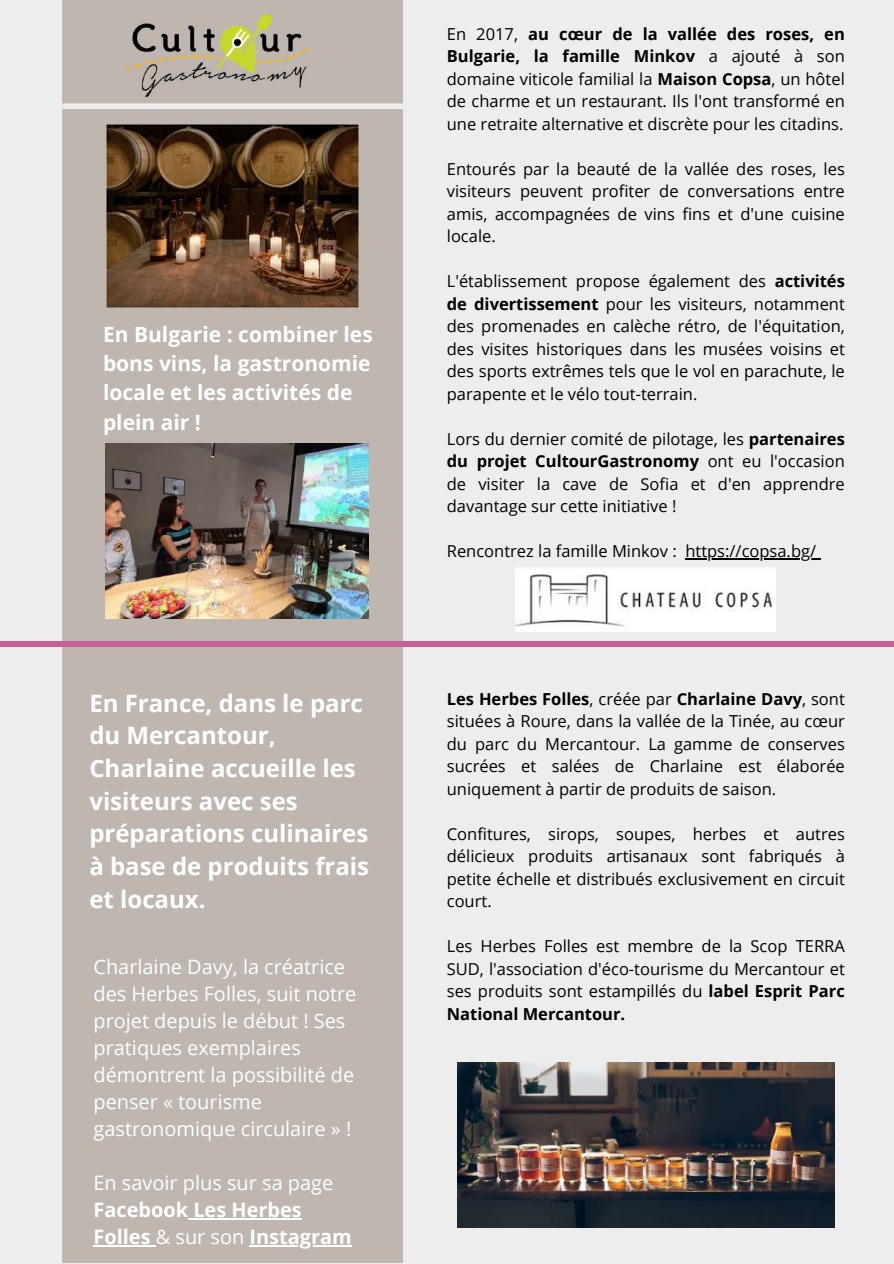
<style>
.page{position:relative;width:894px;height:1264px;background:#fff}
.page>*{position:absolute;margin:0;border:0;box-sizing:border-box;transform-origin:0 0}
.t1{font:700 24px/32.7px "Open Sans";color:#fff}
.t2{font:700 21px/29.2px "Open Sans";color:#fff}
.t3{font:19.95px/27px "Open Sans";color:#fff}
.t4{font:700 19.95px/27px "Open Sans";color:#fff}
.t5{font:16.5px/22.5px "Open Sans";color:#000;text-align:justify}
.s1{font-weight:700}
.s2{font-weight:400}
</style>
<div class="page">
<div style="left:0;top:0;width:893px;height:1263px;background:#ededed"></div>
<div style="left:62px;top:0;width:341px;height:1262px;background:#bfb6b0"></div>
<div style="left:62px;top:103px;width:341px;height:6px;background:#ededed"></div>
<img style="left:127px;top:14px;width:181px;height:82px">
<img style="left:457px;top:1062px;width:377px;height:165px">
<img style="left:515px;top:567px;width:260px;height:65px">
<img style="left:106px;top:125px;width:252px;height:182px">
<div style="left:0;top:641px;width:893px;height:6px;background:#c65f95"></div>
<img style="left:105px;top:443px;width:264px;height:175px">
<hr style="left:188px;top:1218px;width:114px;height:1px;background:#fff">
<hr style="left:93px;top:1245px;width:63px;height:1px;background:#fff">
<hr style="left:249px;top:1245px;width:103px;height:1px;background:#fff">
<hr style="left:685px;top:558px;width:131px;height:1px;background:#000">
<p class="t2" style="left:103px;top:319px;width:271px">En Bulgarie : combiner les bons vins, la gastronomie locale et les activités de plein air !</p>
<p class="t5" style="left:446px;top:22px;width:399px">En 2017, <span class="s1">au cœur de la vallée des roses, en Bulgarie, la famille Minkov</span> a ajouté à son domaine viticole familial la <span class="s1">Maison Copsa</span>, un hôtel de charme et un restaurant. Ils l'ont transformé en une retraite alternative et discrète pour les citadins.</p>
<p class="t5" style="left:446px;top:157px;width:399px">Entourés par la beauté de la vallée des roses, les visiteurs peuvent profiter de conversations entre amis, accompagnées de vins fins et d'une cuisine locale.</p>
<p class="t5" style="left:446px;top:270px;width:399px">L'établissement propose également des <span class="s1">activités de divertissement</span> pour les visiteurs, notamment des promenades en calèche rétro, de l'équitation, des visites historiques dans les musées voisins et des sports extrêmes tels que le vol en parachute, le parapente et le vélo tout-terrain.</p>
<p class="t5" style="left:446px;top:427px;width:399px">Lors du dernier comité de pilotage, les <span class="s1">partenaires du projet CultourGastronomy</span> ont eu l'occasion de visiter la cave de Sofia et d'en apprendre davantage sur cette initiative !</p>
<p class="t5" style="left:446px;top:540px;width:371px">Rencontrez la famille Minkov : https://copsa.bg/</p>
<h1 class="t1" style="left:89px;top:686px;width:281px">En France, dans le parc du Mercantour,<br>Charlaine accueille les visiteurs avec ses préparations culinaires à base de produits frais et locaux.</h1>
<p class="t5" style="left:446px;top:687px;width:399px"><span class="s1">Les Herbes Folles</span>, créée par <span class="s1">Charlaine Davy</span>, sont situées à Roure, dans la vallée de la Tinée, au cœur du parc du Mercantour. La gamme de conserves sucrées et salées de Charlaine est élaborée uniquement à partir de produits de saison.</p>
<p class="t5" style="left:446px;top:822px;width:399px">Confitures, sirops, soupes, herbes et autres délicieux produits artisanaux sont fabriqués à petite échelle et distribués exclusivement en circuit court.</p>
<p class="t5" style="left:446px;top:934px;width:399px">Les Herbes Folles est membre de la Scop TERRA SUD, l'association d'éco-tourisme du Mercantour et ses produits sont estampillés du <span class="s1">label Esprit Parc National Mercantour.</span></p>
<p class="t3" style="left:93px;top:952px;width:264px">Charlaine Davy, la créatrice des Herbes Folles, suit notre projet depuis le début ! Ses pratiques exemplaires démontrent la possibilité de penser « tourisme gastronomique circulaire » !</p>
<p class="t3" style="left:93px;top:1168px;width:241px">En savoir plus sur sa page</p>
<p class="t4" style="left:93px;top:1195px;width:260px">Facebook Les Herbes<br>Folles <span class="s2">&amp; sur son</span> Instagram</p>
</div>
